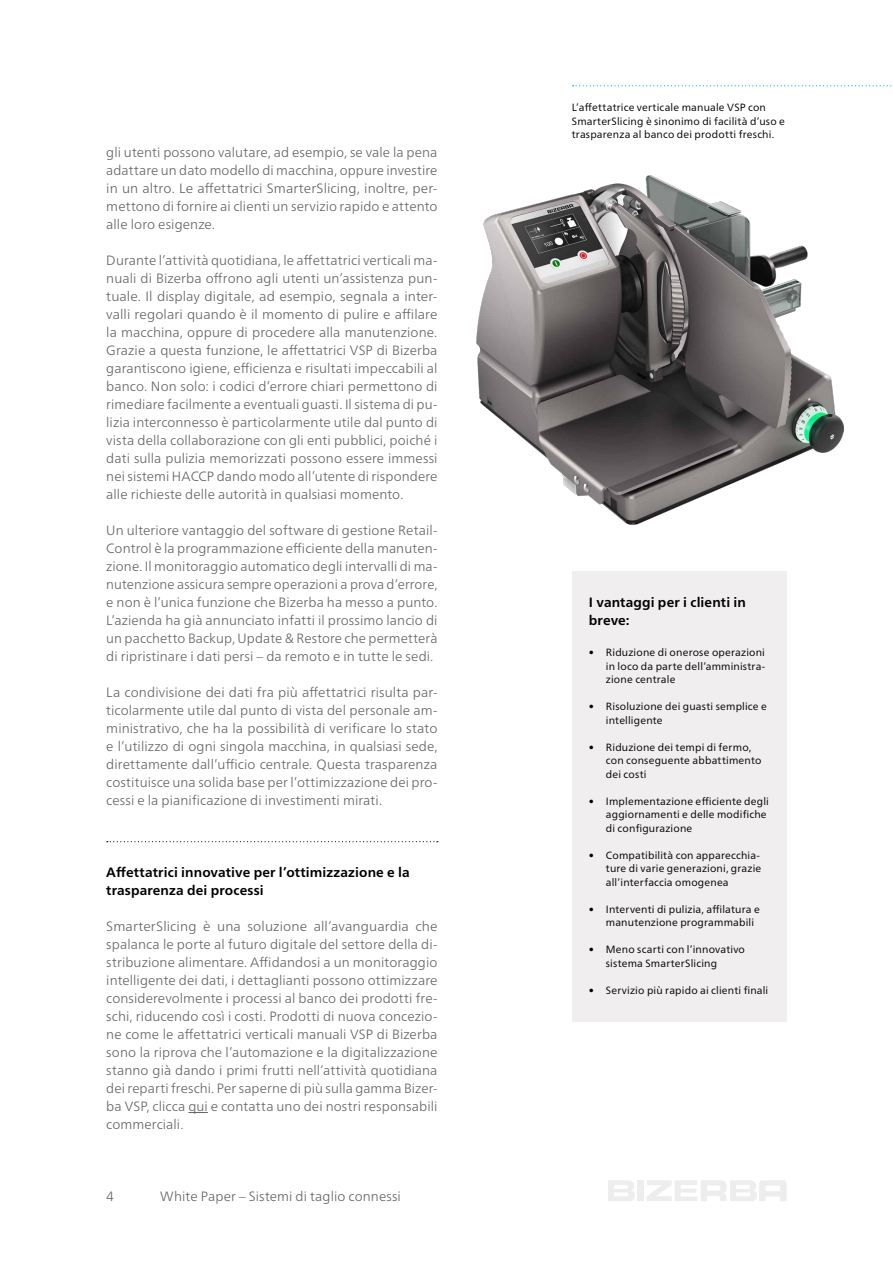
<style>
.page{position:relative;width:893px;height:1263px;background:#fff}
.page>*{position:absolute;margin:0;border:0;box-sizing:border-box;transform-origin:0 0}
.t1{font:300 13.5px/18px "Frutiger Neue LTW1 G";letter-spacing:.005em;color:#646363;text-align:justify}
.t2{font:700 13.5px/18px "Frutiger Neue LTW1 G";letter-spacing:.01em;color:#000}
.t3{font:10.5px/13.5px "Frutiger Neue LT Pro";letter-spacing:.015em;color:#000}
</style>
<div class="page">
<svg style="left:647px;top:1180px;width:140px;height:21px"></svg>
<div style="left:637px;top:1180px;width:6px;height:21px;background:#ededed"></div>
<svg style="left:608px;top:1180px;width:27px;height:21px"></svg>
<img style="left:477px;top:175px;width:367px;height:350px">
<svg style="left:107px;top:841px;width:331px;height:1px"></svg>
<svg style="left:188px;top:1112px;width:20px;height:1px"></svg>
<svg style="left:573px;top:85px;width:319px;height:1px"></svg>
<div style="left:572px;top:571px;width:215px;height:450px;background:#f0eeee"></div>
<p class="t1" style="left:106px;top:142px;width:333px">gli utenti possono valutare, ad esempio, se vale la pena adattare un dato modello di macchina, oppure investire in un altro. Le affettatrici SmarterSlicing, inoltre, per&shy;mettono di fornire ai clienti un servizio rapido e attento alle loro esigenze.</p>
<p class="t1" style="left:106px;top:250px;width:333px">Durante l’attività quotidiana, le affettatrici verticali ma&shy;nuali di Bizerba offrono agli utenti un’assistenza pun&shy;tuale. Il display digitale, ad esempio, segnala a inter&shy;valli regolari quando è il momento di pulire e affilare la macchina, oppure di procedere alla manutenzione.<br>Grazie a questa funzione, le affettatrici VSP di Bizerba garantiscono igiene, efficienza e risultati impeccabili al banco. Non solo: i codici d’errore chiari permettono di rimediare facilmente a eventuali guasti. Il sistema di pu&shy;lizia interconnesso è particolarmente utile dal punto di vista della collaborazione con gli enti pubblici, poiché i dati sulla pulizia memorizzati possono essere immessi nei sistemi HACCP dando modo all’utente di rispondere alle richieste delle autorità in qualsiasi momento.</p>
<p class="t1" style="left:106px;top:520px;width:333px">Un ulteriore vantaggio del software di gestione Retail-Control è la programmazione efficiente della manuten&shy;zione. Il monitoraggio automatico degli intervalli di ma&shy;nutenzione assicura sempre operazioni a prova d’errore, e non è l’unica funzione che Bizerba ha messo a punto.<br>L’azienda ha già annunciato infatti il prossimo lancio di un pacchetto Backup, Update &amp; Restore che permetterà di ripristinare i dati persi – da remoto e in tutte le sedi.</p>
<p class="t1" style="left:106px;top:682px;width:333px">La condivisione dei dati fra più affettatrici risulta par&shy;ticolarmente utile dal punto di vista del personale am&shy;ministrativo, che ha la possibilità di verificare lo stato e l’utilizzo di ogni singola macchina, in qualsiasi sede, direttamente dall’ufficio centrale. Questa trasparenza costituisce una solida base per l’ottimizzazione dei pro&shy;cessi e la pianificazione di investimenti mirati.</p>
<p class="t2" style="left:106px;top:862px;width:305px">Affettatrici innovative per l’ottimizzazione e la trasparenza dei processi</p>
<p class="t1" style="left:106px;top:916px;width:333px">SmarterSlicing è una soluzione all’avanguardia che spalanca le porte al futuro digitale del settore della di&shy;stribuzione alimentare. Affidandosi a un monitoraggio intelligente dei dati, i dettaglianti possono ottimizzare considerevolmente i processi al banco dei prodotti fre&shy;schi, riducendo così i costi. Prodotti di nuova concezio&shy;ne come le affettatrici verticali manuali VSP di Bizerba sono la riprova che l’automazione e la digitalizzazione stanno già dando i primi frutti nell’attività quotidiana dei reparti freschi. Per saperne di più sulla gamma Bizer&shy;ba VSP, clicca qui e contatta uno dei nostri responsabili commerciali.</p>
<p class="t1" style="left:106px;top:1186px;width:9px">4</p>
<p class="t1" style="left:160px;top:1186px;width:242px">White Paper – Sistemi di taglio connessi</p>
<p class="t3" style="left:572px;top:101px;width:215px">L’affettatrice verticale manuale VSP con<br>SmarterSlicing è sinonimo di facilità d’uso e trasparenza al banco dei prodotti freschi.</p>
<p class="t2" style="left:589px;top:592px;width:159px">I vantaggi per i clienti in breve:</p>
<p class="t3" style="left:606px;top:646px;width:161px;text-align:justify;text-indent:-17px">• Riduzione di onerose operazioni in loco da parte dell’amministra&shy;zione centrale</p>
<p class="t3" style="left:606px;top:700px;width:162px;text-indent:-17px">• Risoluzione dei guasti semplice e intelligente</p>
<p class="t3" style="left:606px;top:740px;width:157px;text-indent:-17px">• Riduzione dei tempi di fermo, con conseguente abbattimento dei costi</p>
<p class="t3" style="left:606px;top:794px;width:165px;text-indent:-17px">• Implementazione efficiente degli aggiornamenti e delle modifiche di configurazione</p>
<p class="t3" style="left:606px;top:848px;width:157px;text-indent:-17px">• Compatibilità con apparecchia&shy;ture di varie generazioni, grazie all’interfaccia omogenea</p>
<p class="t3" style="left:606px;top:902px;width:155px;text-indent:-17px">• Interventi di pulizia, affilatura e manutenzione programmabili</p>
<p class="t3" style="left:606px;top:943px;width:141px;text-indent:-17px">• Meno scarti con l’innovativo sistema SmarterSlicing</p>
<p class="t3" style="left:589px;top:983px;width:181px">• Servizio più rapido ai clienti finali</p>
</div>
